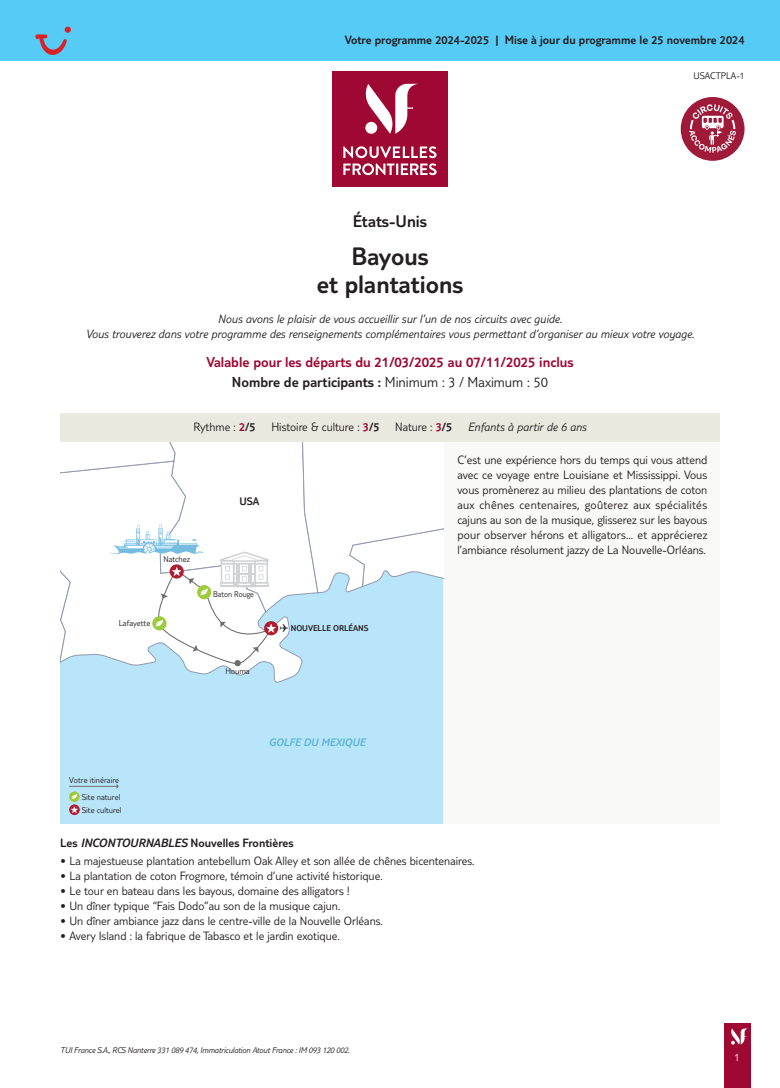
<style>
.page{position:relative;width:780px;height:1088px;background:#fff}
.page>*{position:absolute;margin:0;border:0;box-sizing:border-box;transform-origin:0 0}
.t1{font:300 26.25px/27.5px "TUI Type";color:#231f20;text-align:center}
.t2{font:300 17.5px "TUI Type";color:#231f20}
.t3{font:300 15px/19.8px "TUI Type";color:#9e0832;text-align:center}
.t4{font:300 12.5px/15px "TUI Type";color:#231f20;text-align:justify}
.t5{font:italic 300 12.5px/15px "TUI Type";color:#231f20;text-align:center}
.t6{font:300 12.5px "TUI Type";color:#231f20}
.t7{font:italic 300 11.25px "TUI Type";color:#59b6d5}
.t8{font:300 11.25px "TUI Type";color:#231f20}
.t9{font:300 11.25px "TUI Type";color:#fff}
.t10{font:300 10px "TUI Type";color:#231f20}
.t11{font:italic 300 8.75px "TUI Type";letter-spacing:-.02em;color:#231f20}
.t12{font:300 8.75px "TUI Type";color:#231f20}
.t13{font:300 8.75px "TUI Type";color:#231f20}
.t14{font:300 8.75px "TUI Type";color:#231f20;scale:.94 1}
.s1{color:#231f20}
.s2{color:#9e0832}
.s3{font-style:inherit}
.s4{font-style:italic}
</style>
<div class="page">
<div style="left:724px;top:1023px;width:26px;height:65px;background:#9e0832"></div>
<svg style="left:731px;top:1028px;width:17px;height:16px"></svg>
<div style="left:60px;top:441px;width:659px;height:383px;background:#f9f9f7"></div>
<div style="left:0;top:0;width:780px;height:60px;background:#56cbf5"></div>
<div style="left:332px;top:72px;width:115px;height:115px;background:#9e0832"></div>
<svg style="left:343px;top:146px;width:93px;height:29px"></svg>
<svg style="left:365px;top:84px;width:52px;height:50px"></svg>
<svg style="left:60px;top:441px;width:383px;height:383px"></svg>
<div style="left:60px;top:413px;width:659px;height:28px;background:#e9e9e0"></div>
<svg style="left:35px;top:27px;width:36px;height:28px"></svg>
<div style="left:680px;top:97px;width:64px;height:64px;background:#9e1a38;border-radius:50%"></div>
<svg style="left:689px;top:104px;width:47px;height:49px"></svg>
<p class="t6" style="left:345px;top:33px;width:401px">Votre programme 2024-2025 | Mise à jour du programme le 25 novembre 2024</p>
<p class="t10" style="left:693px;top:70px;width:53px">USACTPLA-1</p>
<h2 class="t2" style="left:353px;top:211px;width:76px">États-Unis</h2>
<h1 class="t1" style="left:317px;top:242px;width:148px">Bayous<br>et plantations</h1>
<p class="t5" style="left:86px;top:312px;width:610px">Nous avons le plaisir de vous accueillir sur l’un de nos circuits avec guide.<br>Vous trouverez dans votre programme des renseignements complémentaires vous permettant d’organiser au mieux votre voyage.</p>
<p class="t3" style="left:206px;top:352px;width:368px">Valable pour les départs du 21/03/2025 au 07/11/2025 inclus<br><span class="s1">Nombre de participants :</span> <span class="s1">Minimum : 3 / Maximum : 50</span></p>
<p class="t4" style="left:193px;top:419px;width:64px">Rythme : <span class="s2">2</span><span class="s3">/5</span></p>
<p class="t4" style="left:271px;top:419px;width:182px">Histoire &amp; culture : <span class="s2">3</span><span class="s3">/5</span> Nature : <span class="s2">3</span><span class="s3">/5</span></p>
<p class="t5" style="left:468px;top:419px;width:120px">Enfants à partir de 6 ans</p>
<p class="t12" style="left:163px;top:554px;width:28px">Natchez</p>
<p class="t12" style="left:119px;top:618px;width:33px">Lafayette</p>
<p class="t8" style="left:239px;top:495px;width:22px">USA</p>
<p class="t14" style="left:213px;top:589px;width:45px">Baton Rouge</p>
<p class="t12" style="left:225px;top:666px;width:26px">Houma</p>
<p class="t13" style="left:280px;top:623px;width:90px">✈ NOUVELLE ORLÉANS</p>
<p class="t12" style="left:69px;top:775px;width:52px">Votre itinéraire</p>
<p class="t12" style="left:82px;top:805px;width:41px">Site culturel</p>
<p class="t12" style="left:82px;top:792px;width:40px">Site naturel</p>
<p class="t7" style="left:269px;top:736px;width:98px">GOLFE DU MEXIQUE</p>
<p class="t4" style="left:457px;top:452px;width:251px">C’est une expérience hors du temps qui vous attend avec ce voyage entre Louisiane et Mississippi. Vous vous promènerez au milieu des plantations de coton aux chênes centenaires, goûterez aux spécialités cajuns au son de la musique, glisserez sur les bayous pour observer hérons et alligators... et apprécierez l’ambiance résolument jazzy de La Nouvelle-Orléans.</p>
<p class="t6" style="left:60px;top:835px;width:235px">Les <span class="s4">INCONTOURNABLES</span> Nouvelles Frontières</p>
<p class="t4" style="left:60px;top:853px;width:416px">• La majestueuse plantation antebellum Oak Alley et son allée de chênes bicentenaires.</p>
<p class="t4" style="left:60px;top:868px;width:324px">• La plantation de coton Frogmore, témoin d’une activité historique.</p>
<p class="t4" style="left:60px;top:883px;width:291px">• Le tour en bateau dans les bayous, domaine des alligators !</p>
<p class="t4" style="left:60px;top:898px;width:281px">• Un dîner typique “Fais Dodo”au son de la musique cajun.</p>
<p class="t4" style="left:60px;top:913px;width:324px">• Un dîner ambiance jazz dans le centre-ville de la Nouvelle Orléans.</p>
<p class="t4" style="left:60px;top:928px;width:281px">• Avery Island : la fabrique de Tabasco et le jardin exotique.</p>
<p class="t11" style="left:60px;top:1045px;width:291px">TUI France S.A., RCS Nanterre 331 089 474, Immatriculation Atout France : IM 093 120 002.</p>
<p class="t9" style="left:734px;top:1050px;width:7px">1</p>
</div>
